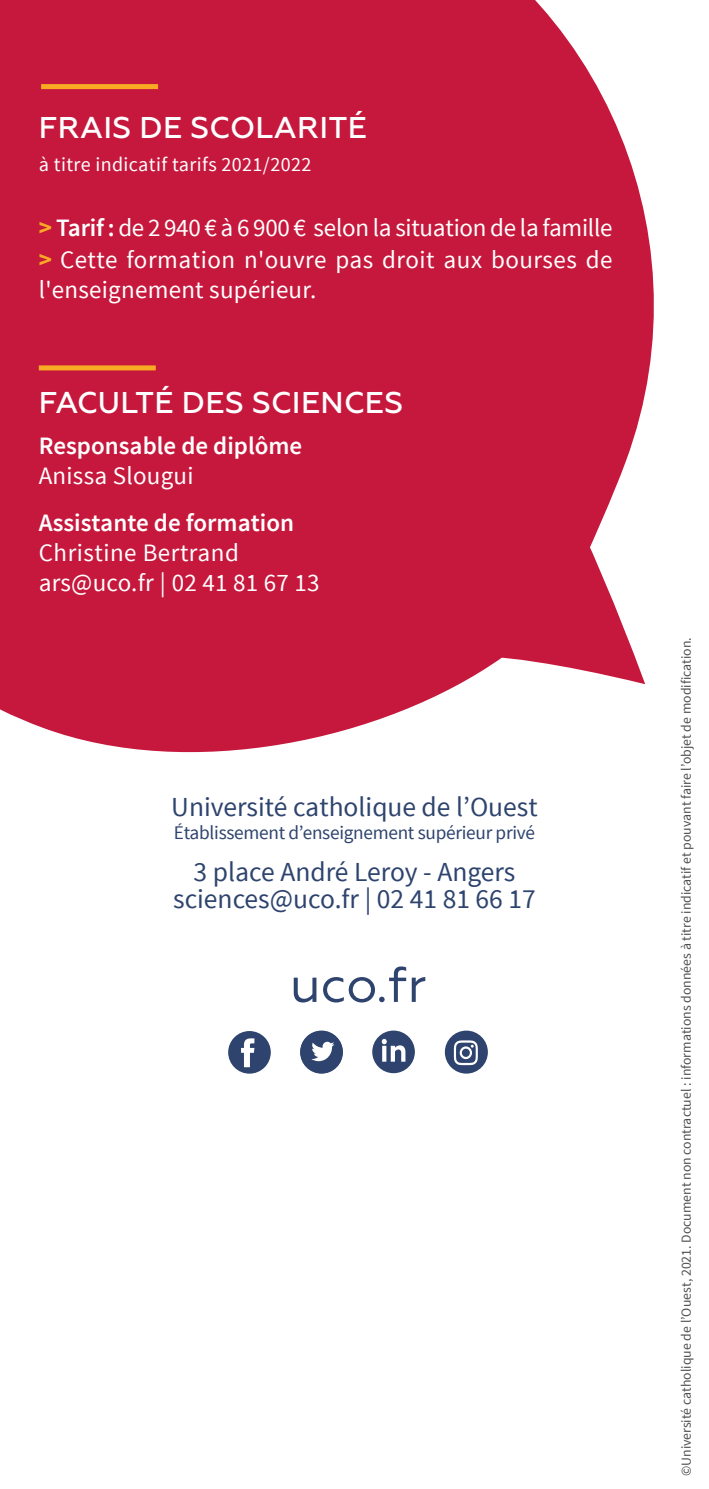
<style>
.page{position:relative;width:709px;height:1489px;background:#fff}
.page>*{position:absolute;margin:0;border:0;box-sizing:border-box;transform-origin:0 0}
.t1{font:50px "Geometria";color:#2e446e}
.t2{font:500 30px "Geometria";letter-spacing:.01em;color:#fff}
.t3{font:27.5px/27.5px "Source Sans Pro";color:#2e446e;text-align:center}
.t4{font:25px/31px "Source Sans Pro";letter-spacing:.01em;color:#fff;text-align:justify}
.t5{font:600 25px "Source Sans Pro";color:#fff}
.t6{font:20px "Source Sans Pro";letter-spacing:.02em;color:#fff}
.t7{font:19.25px "Source Sans Pro";letter-spacing:-.015em;color:#2e446e}
.t8{font:13.75px "Source Sans Pro";color:#504f4f}
.s1{font-weight:700;color:#f8aa23}
.s2{font-weight:600}
</style>
<div class="page">
<svg style="left:0;top:0;width:654px;height:753px;background:#cb2d4f"></svg>
<div style="left:41px;top:84px;width:117px;height:5px;background:#f8aa23"></div>
<div style="left:39px;top:365px;width:117px;height:5px;background:#f8aa23"></div>
<div style="left:228px;top:1030px;width:43px;height:43px;background:#2e446e;border-radius:50%"></div>
<svg style="left:241px;top:1038px;width:13px;height:29px"></svg>
<div style="left:372px;top:1030px;width:43px;height:43px;background:#2e446e;border-radius:50%"></div>
<svg style="left:382px;top:1038px;width:23px;height:23px"></svg>
<div style="left:300px;top:1030px;width:43px;height:43px;background:#2e446e;border-radius:50%"></div>
<svg style="left:311px;top:1041px;width:23px;height:20px"></svg>
<div style="left:445px;top:1030px;width:43px;height:43px;background:#2e446e;border-radius:50%"></div>
<svg style="left:454px;top:1040px;width:24px;height:25px"></svg>
<p class="t2" style="left:39px;top:110px;width:330px">FRAIS DE SCOLARITÉ</p>
<p class="t6" style="left:39px;top:151px;width:274px">à titre indicatif tarifs 2021/2022</p>
<p class="t4" style="left:39px;top:213px;width:575px"><span class="s1">&gt;</span> <span class="s2">Tarif :</span> de 2 940 € à 6 900 € selon la situation de la famille <span class="s1">&gt;</span> Cette formation n'ouvre pas droit aux bourses de l'enseignement supérieur.</p>
<p class="t2" style="left:39px;top:385px;width:366px">FACULTÉ DES SCIENCES</p>
<p class="t5" style="left:39px;top:430px;width:265px">Responsable de diplôme</p>
<p class="t4" style="left:39px;top:460px;width:156px">Anissa Slougui</p>
<p class="t5" style="left:39px;top:507px;width:257px">Assistante de formation</p>
<p class="t4" style="left:39px;top:538px;width:282px;line-height:30px">Christine Bertrand ars@uco.fr | 02 41 81 67 13</p>
<p class="t3" style="left:171px;top:793px;width:368px">Université catholique de l’Ouest</p>
<p class="t7" style="left:174px;top:821px;width:362px">Établissement d’enseignement supérieur privé</p>
<p class="t3" style="left:173px;top:858px;width:364px">3 place André Leroy - Angers sciences@uco.fr | 02 41 81 66 17</p>
<h1 class="t1" style="left:290px;top:955px;width:138px">uco.fr</h1>
<p class="t8" style="left:678px;top:1475px;width:840px;rotate:-90deg">©Université catholique de l’Ouest, 2021. Document non contractuel : informations données à titre indicatif et pouvant faire l’objet de modification.</p>
</div>
